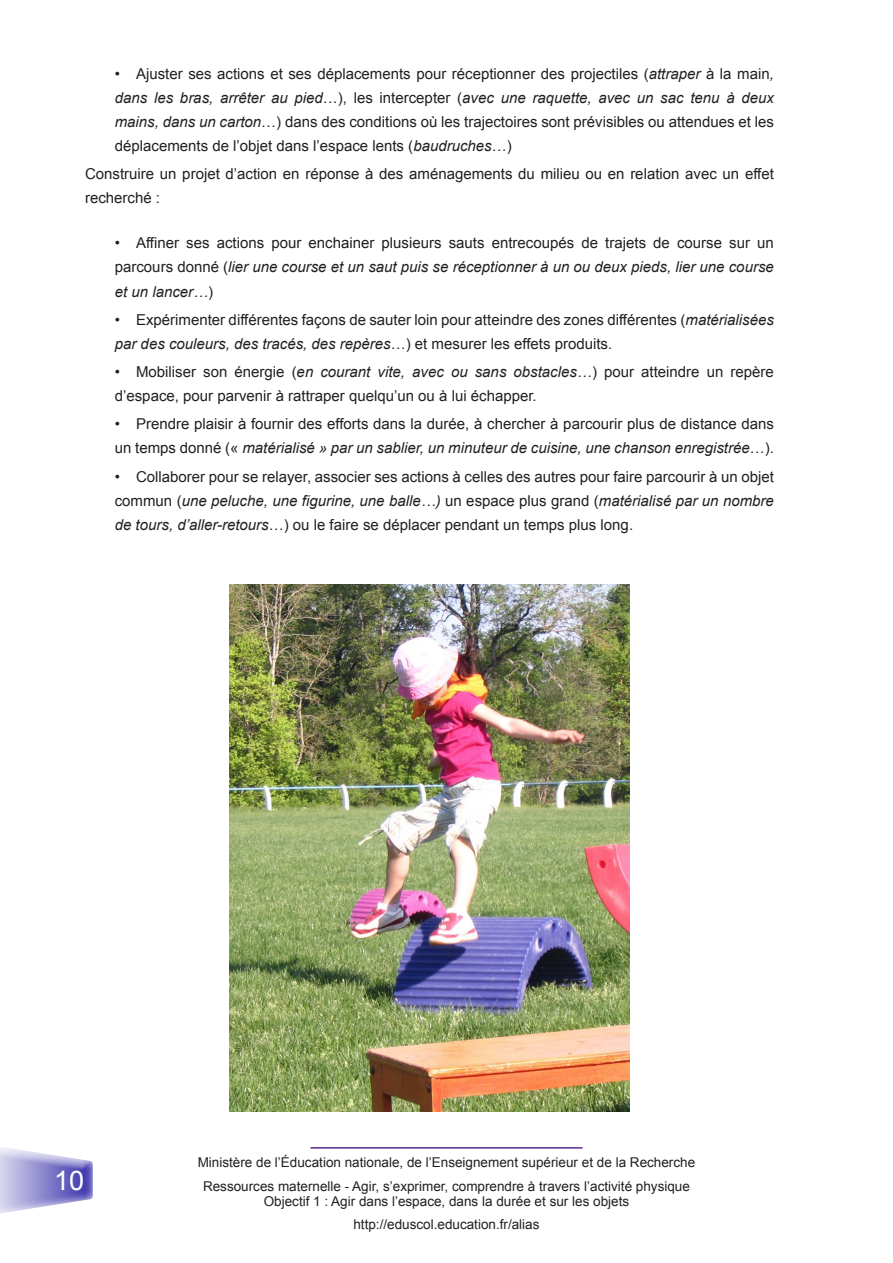
<style>
.page{position:relative;width:893px;height:1263px;background:#fff}
.page>*{position:absolute;margin:0;border:0;box-sizing:border-box;transform-origin:0 0}
.t1{font:27px "Arial";color:#fff}
.t2{font:15px/24px "Arial";color:#231f20}
.t3{font:13.5px/23.5px "Arial";color:#231f20;text-align:center}
.s1{font-style:italic}
</style>
<div class="page">
<div style="left:0;top:1154px;width:104px;height:63px;background:#542c8d;opacity:.75"></div>
<hr style="left:310px;top:1147px;width:272px;height:1px;background:#542c8d">
<img style="left:229px;top:584px;width:401px;height:527px">
<p class="t2" style="left:115px;top:62px;width:661px;text-align:justify">• Ajuster ses actions et ses déplacements pour réceptionner des projectiles (<span class="s1">attraper</span> à la main<span class="s1">, dans les bras, arrêter au pied</span>…), les intercepter (<span class="s1">avec une raquette, avec un sac tenu à deux mains, dans un carton</span>…) dans des conditions où les trajectoires sont prévisibles ou attendues et les déplacements de l’objet dans l’espace lents (<span class="s1">baudruches</span>…)</p>
<p class="t2" style="left:85px;top:162px;width:690px">Construire un projet d’action en réponse à des aménagements du milieu ou en relation avec un effet recherché :</p>
<p class="t2" style="left:115px;top:231px;width:661px;text-align:justify">• Affiner ses actions pour enchainer plusieurs sauts entrecoupés de trajets de course sur un parcours donné (<span class="s1">lier une course et un saut puis se réceptionner à un ou deux pieds, lier une course et un lancer…</span>)</p>
<p class="t2" style="left:115px;top:308px;width:661px">• Expérimenter différentes façons de sauter loin pour atteindre des zones différentes (<span class="s1">matérialisées par des couleurs, des tracés, des repères</span>…) et mesurer les effets produits.</p>
<p class="t2" style="left:115px;top:360px;width:661px">• Mobiliser son énergie (<span class="s1">en courant vite, avec ou sans obstacles…</span>) pour atteindre un repère d’espace, pour parvenir à rattraper quelqu’un ou à lui échapper.</p>
<p class="t2" style="left:115px;top:412px;width:661px">• Prendre plaisir à fournir des efforts dans la durée, à chercher à parcourir plus de distance dans un temps donné (« <span class="s1">matérialisé » par un sablier, un minuteur de cuisine, une chanson enregistrée</span>…).</p>
<p class="t2" style="left:115px;top:464px;width:661px;text-align:justify">• Collaborer pour se relayer, associer ses actions à celles des autres pour faire parcourir à un objet commun (<span class="s1">une peluche, une figurine, une balle…)</span> un espace plus grand (<span class="s1">matérialisé par un nombre de tours, d’aller-retours</span>…) ou le faire se déplacer pendant un temps plus long.</p>
<h1 class="t1" style="left:54px;top:1162px;width:32px">10</h1>
<p class="t3" style="left:198px;top:1151px;width:499px">Ministère de l’Éducation nationale, de l’Enseignement supérieur et de la Recherche<br>Ressources maternelle - Agir, s’exprimer, comprendre à travers l’activité physique</p>
<p class="t3" style="left:264px;top:1189px;width:367px">Objectif 1 : Agir dans l’espace, dans la durée et sur les objets http://eduscol.education.fr/alias</p>
</div>
